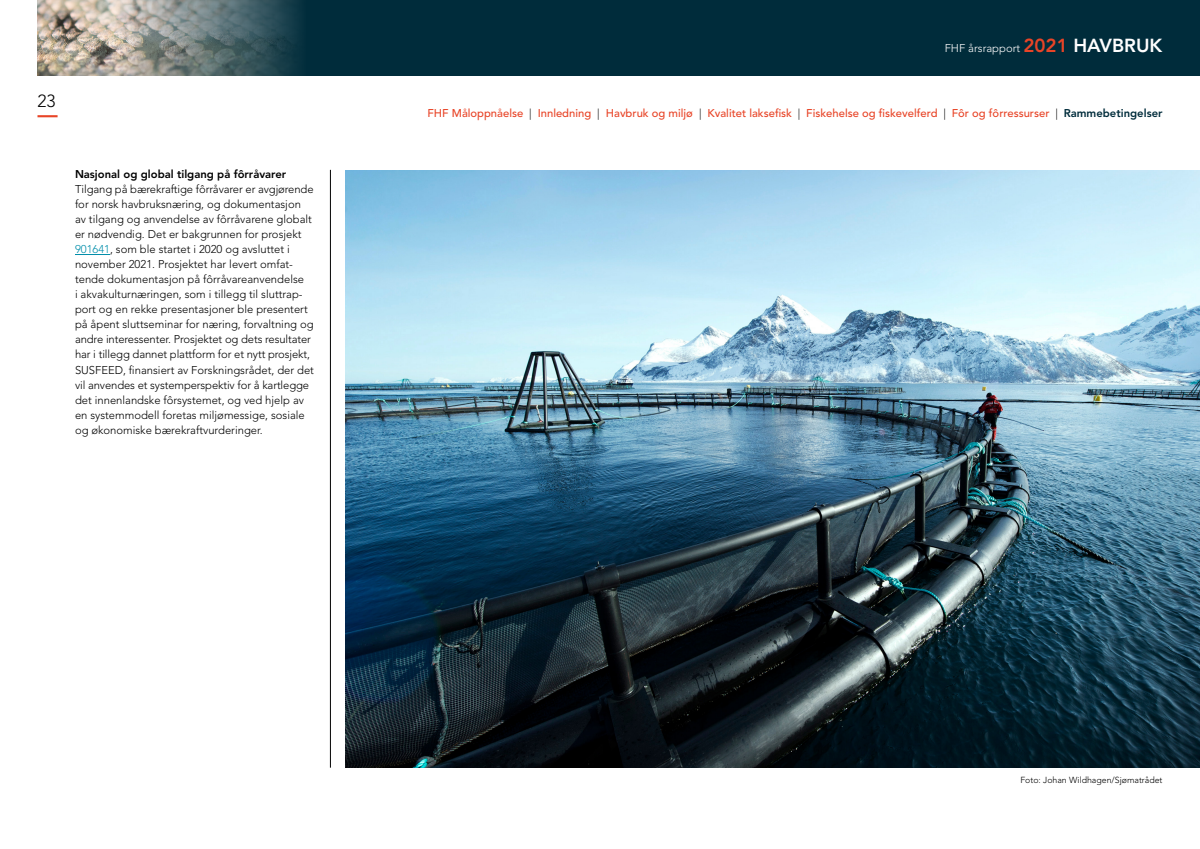
<style>
.page{position:relative;width:1200px;height:849px;background:#fff}
.page>*{position:absolute;margin:0;border:0;box-sizing:border-box;transform-origin:0 0}
.t1{font:300 17.5px "Avenir LT";color:#000}
.FHF_Brødtekst{font:300 11.25px/15px "Avenir LT";color:#000}
.FHF_Ingress{font:500 11.25px "Avenir LT";color:#e84427}
.FHF_Brødtekst-2{font:800 11.25px "Avenir LT";color:#000}
.FHF_Ingress-2{font:300 11.25px "Avenir LT";color:#fff}
.FHF_Brødtekst-3{font:300 8.75px "Avenir LT";color:#000}
.s1{color:#008eaa}
.s2{font-weight:800;font-size:18.75px;color:#e84427}
.s3{font-weight:800;font-size:18.75px}
.s4{font-weight:300;color:#000}
.s5{font-weight:800;color:#002c3b}
</style>
<div class="page">
<hr style="left:38px;top:115px;width:20px;height:2px;background:#e84427">
<div style="left:38px;top:0;width:1162px;height:75px;background:#002c3b"></div>
<img style="left:38px;top:0;width:261px;height:75px">
<hr style="left:75px;top:254px;width:35px;height:1px;background:#008eaa">
<hr style="left:330px;top:170px;width:1px;height:597px;background:#000">
<img style="left:345px;top:170px;width:855px;height:597px">
<h1 class="t1" style="left:38px;top:91px;width:20px">23</h1>
<p class="FHF_Brødtekst-2" style="left:75px;top:168px;width:213px">Nasjonal og global tilgang på fôrråvarer</p>
<p class="FHF_Brødtekst" style="left:75px;top:182px;width:240px">Tilgang på bærekraftige fôrråvarer er avgjørende for norsk havbruksnæring, og dokumentasjon av tilgang og anvendelse av fôrråvarene globalt er nødvendig. Det er bakgrunnen for prosjekt <span class="s1">901641</span>, som ble startet i 2020 og avsluttet i november 2021. Prosjektet har levert omfat&shy;tende dokumentasjon på fôrråvareanvendelse<br>i akvakulturnæringen, som i tillegg til sluttrap&shy;port og en rekke presentasjoner ble presentert på åpent sluttseminar for næring, forvaltning og andre interessenter. Prosjektet og dets resultater har i tillegg dannet plattform for et nytt prosjekt,</p>
<p class="FHF_Brødtekst" style="left:75px;top:362px;width:241px">SUSFEED, finansiert av Forskningsrådet, der det vil anvendes et systemperspektiv for å kartlegge det innenlandske fôrsystemet, og ved hjelp av en systemmodell foretas miljømessige, sosiale og økonomiske bærekraftvurderinger.</p>
<p class="FHF_Ingress-2" style="left:945px;top:41px;width:219px">FHF årsrapport <span class="s2">2021</span> <span class="s3">HAVBRUK</span></p>
<p class="FHF_Ingress" style="left:427px;top:107px;width:737px">FHF Måloppnåelse <span class="s4">|</span> Innledning <span class="s4">|</span> Havbruk og miljø <span class="s4">|</span> Kvalitet laksefisk <span class="s4">|</span> Fiskehelse og fiskevelferd <span class="s4">|</span> Fôr og fôrressurser <span class="s4">|</span> <span class="s5">Rammebetingelser</span></p>
<p class="FHF_Brødtekst-3" style="left:1020px;top:774px;width:144px">Foto: Johan Wildhagen/Sjømatrådet</p>
</div>
